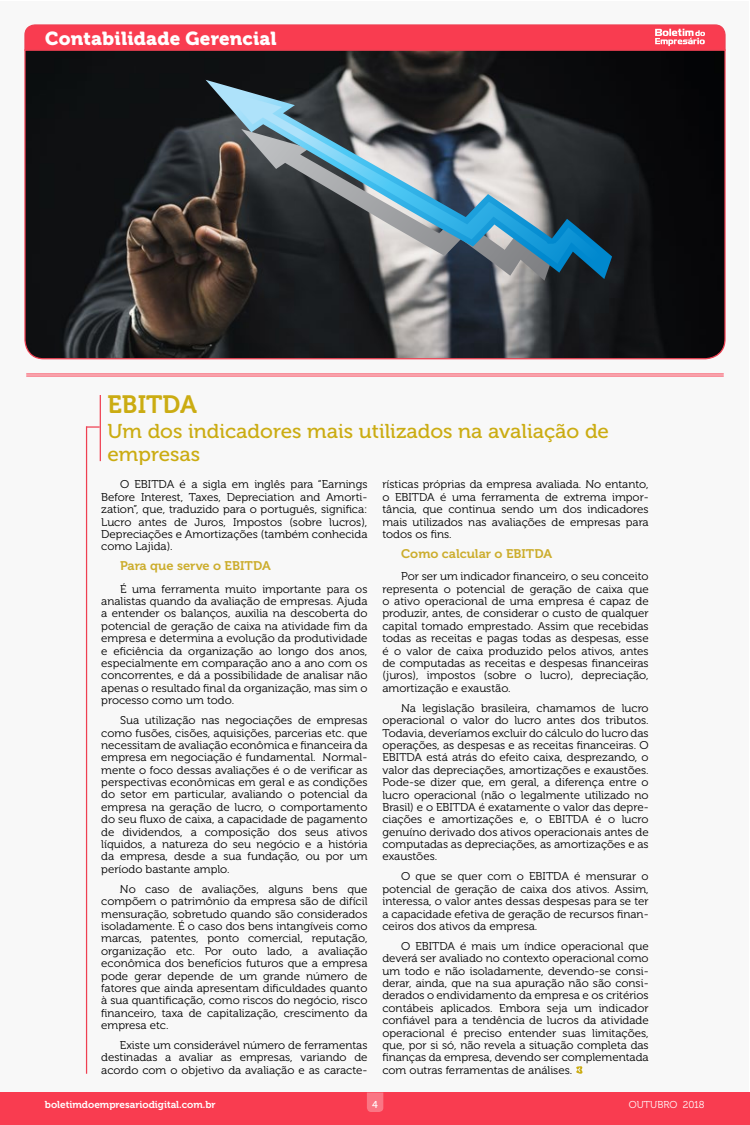
<style>
.page{position:relative;width:750px;height:1125px;background:#fff}
.page>*{position:absolute;margin:0;border:0;box-sizing:border-box;transform-origin:0 0}
.t1{font:25px "Museo 700";color:#cbac12}
.t2{font:20px/22.5px "Museo 500";color:#cbac12;scale:1.04 1}
.t3{font:18.75px "Museo 900";letter-spacing:.01em;color:#fff}
.t4{font:12.5px "Museo 700";color:#ccad2d}
.t5{font:11.25px/12.4px "Museo 300";color:#000;text-align:justify}
.t6{font:10px "Museo 700";color:#fff}
.t7{font:10px "Museo 300";color:#fff}
.t8{font:10px "Museo 500";color:#fff}
</style>
<div class="page">
<div style="left:1px;top:1px;width:748px;height:1123px;background:#f8f8f8"></div>
<div style="left:0;top:1092px;width:750px;height:33px;background:#f93c50"></div>
<svg style="left:24px;top:51px;width:702px;height:309px;background:#474347"></svg>
<svg style="left:24px;top:24px;width:702px;height:27px;background:#f64356"></svg>
<hr style="left:26px;top:374px;width:698px;height:1px;background:#f93c50">
<hr style="left:26px;top:376px;width:698px;height:1px;background:#f93c50">
<svg style="left:367px;top:1092px;width:16px;height:20px"></svg>
<svg style="left:576px;top:1066px;width:7px;height:8px"></svg>
<hr style="left:86px;top:426px;width:1px;height:648px;background:#ef4052">
<hr style="left:100px;top:395px;width:1px;height:66px;background:#ef4052">
<svg style="left:86px;top:426px;width:14px;height:2px"></svg>
<h3 class="t3" style="left:45px;top:27px;width:233px">Contabilidade Gerencial</h3>
<h1 class="t1" style="left:108px;top:390px;width:91px">EBITDA</h1>
<h2 class="t2" style="left:108px;top:420px;width:484px">Um dos indicadores mais utilizados na avaliação de empresas</h2>
<p class="t5" style="left:101px;top:479px;width:268px;text-indent:19px">O EBITDA é a sigla em inglês para “Earnings Before Interest, Taxes, Depreciation and Amorti&shy;zation”, que, traduzido para o português, significa:<br>Lucro antes de Juros, Impostos (sobre lucros), Depreciações e Amortizações (também conhecida como Lajida).</p>
<p class="t4" style="left:120px;top:559px;width:152px">Para que serve o EBITDA</p>
<p class="t5" style="left:101px;top:583px;width:268px;text-indent:19px">É uma ferramenta muito importante para os analistas quando da avaliação de empresas. Ajuda a entender os balanços, auxilia na descoberta do potencial de geração de caixa na atividade fim da empresa e determina a evolução da produtividade e eficiência da organização ao longo dos anos, especialmente em comparação ano a ano com os concorrentes, e dá a possibilidade de analisar não apenas o resultado final da organização, mas sim o processo como um todo.</p>
<p class="t5" style="left:101px;top:714px;width:268px;text-indent:19px">Sua utilização nas negociações de empresas como fusões, cisões, aquisições, parcerias etc. que necessitam de avaliação econômica e financeira da empresa em negociação é fundamental. Normal&shy;mente o foco dessas avaliações é o de verificar as perspectivas econômicas em geral e as condições do setor em particular, avaliando o potencial da empresa na geração de lucro, o comportamento do seu fluxo de caixa, a capacidade de pagamento de dividendos, a composição dos seus ativos líquidos, a natureza do seu negócio e a história da empresa, desde a sua fundação, ou por um período bastante amplo.</p>
<p class="t5" style="left:101px;top:883px;width:268px;text-indent:19px">No caso de avaliações, alguns bens que compõem o patrimônio da empresa são de difícil mensuração, sobretudo quando são considerados isoladamente. É o caso dos bens intangíveis como marcas, patentes, ponto comercial, reputação, organização etc. Por outo lado, a avaliação econômica dos benefícios futuros que a empresa pode gerar depende de um grande número de fatores que ainda apresentam dificuldades quanto à sua quantificação, como riscos do negócio, risco financeiro, taxa de capitalização, crescimento da empresa etc.</p>
<p class="t5" style="left:101px;top:1039px;width:268px;text-indent:19px">Existe um considerável número de ferramentas destinadas a avaliar as empresas, variando de acordo com o objetivo da avaliação e as caracte-</p>
<p class="t5" style="left:382px;top:479px;width:268px">rísticas próprias da empresa avaliada. No entanto, o EBITDA é uma ferramenta de extrema impor&shy;tância, que continua sendo um dos indicadores mais utilizados nas avaliações de empresas para todos os fins.</p>
<p class="t4" style="left:401px;top:547px;width:152px">Como calcular o EBITDA</p>
<p class="t5" style="left:382px;top:570px;width:268px;text-indent:19px">Por ser um indicador financeiro, o seu conceito representa o potencial de geração de caixa que o ativo operacional de uma empresa é capaz de produzir, antes, de considerar o custo de qualquer capital tomado emprestado. Assim que recebidas todas as receitas e pagas todas as despesas, esse é o valor de caixa produzido pelos ativos, antes de computadas as receitas e despesas financeiras (juros), impostos (sobre o lucro), depreciação, amortização e exaustão.</p>
<p class="t5" style="left:382px;top:702px;width:268px;text-indent:19px">Na legislação brasileira, chamamos de lucro operacional o valor do lucro antes dos tributos.<br>Todavia, deveríamos excluir do cálculo do lucro das operações, as despesas e as receitas financeiras. O EBITDA está atrás do efeito caixa, desprezando, o valor das depreciações, amortizações e exaustões.<br>Pode-se dizer que, em geral, a diferença entre o lucro operacional (não o legalmente utilizado no Brasil) e o EBITDA é exatamente o valor das depre&shy;ciações e amortizações e, o EBITDA é o lucro genuíno derivado dos ativos operacionais antes de computadas as depreciações, as amortizações e as exaustões.</p>
<p class="t5" style="left:382px;top:871px;width:268px;text-indent:19px">O que se quer com o EBITDA é mensurar o potencial de geração de caixa dos ativos. Assim, interessa, o valor antes dessas despesas para se ter a capacidade efetiva de geração de recursos finan&shy;ceiros dos ativos da empresa.</p>
<p class="t5" style="left:382px;top:940px;width:268px;text-indent:19px">O EBITDA é mais um índice operacional que deverá ser avaliado no contexto operacional como um todo e não isoladamente, devendo-se consi&shy;derar, ainda, que na sua apuração não são consi&shy;derados o endividamento da empresa e os critérios contábeis aplicados. Embora seja um indicador confiável para a tendência de lucros da atividade operacional é preciso entender suas limitações, que, por si só, não revela a situação completa das finanças da empresa, devendo ser complementada com outras ferramentas de análises.</p>
<p class="t8" style="left:372px;top:1099px;width:7px">4</p>
<p class="t6" style="left:45px;top:1099px;width:172px">boletimdoempresariodigital.com.br</p>
<p class="t7" style="left:629px;top:1100px;width:77px">OUTUBRO 2018</p>
</div>
